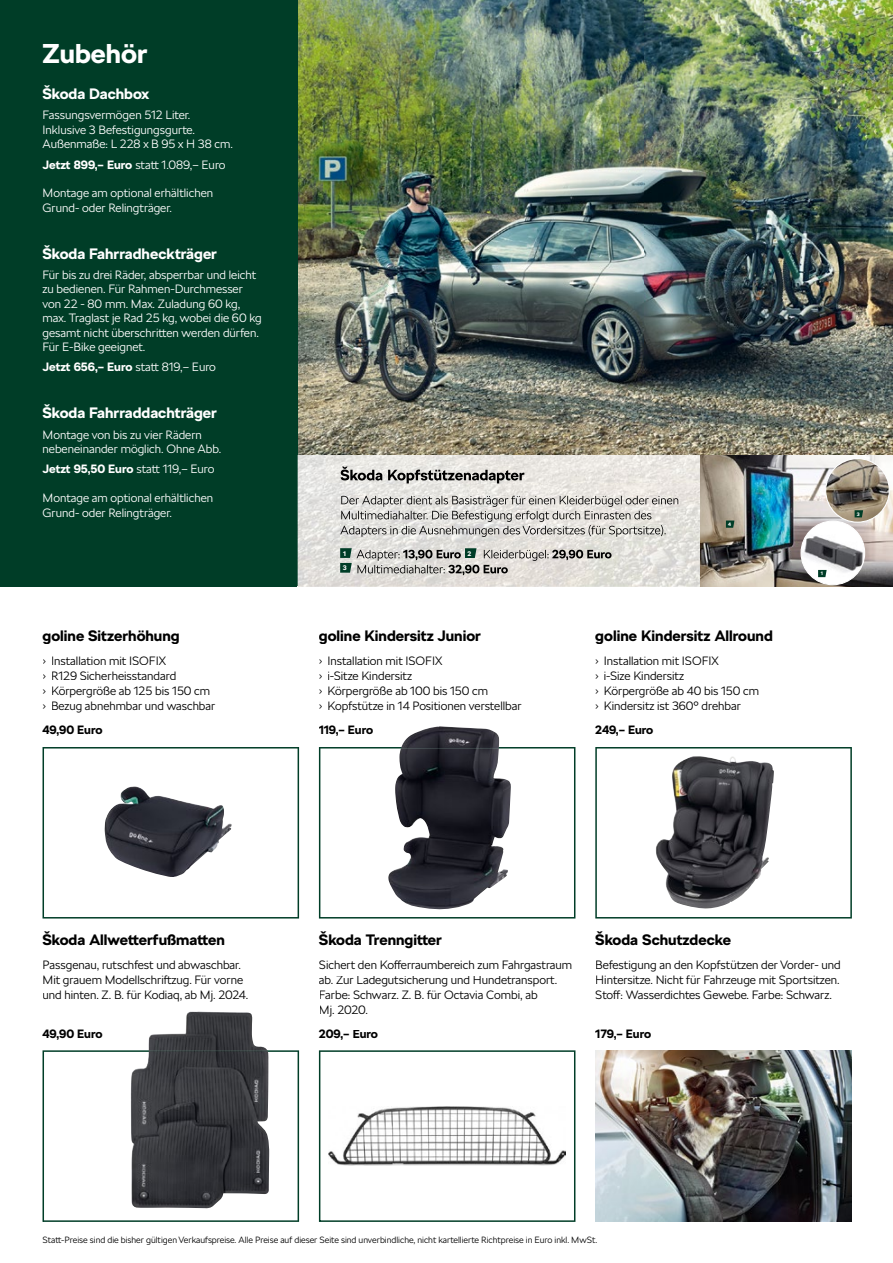
<style>
.page{position:relative;width:893px;height:1263px;background:#fff}
.page>*{position:absolute;margin:0;border:0;box-sizing:border-box;transform-origin:0 0}
.t1{font:700 27px "SKODA Next";color:#fff}
.t2{font:700 15px "SKODA Next";color:#000}
.t3{font:700 15px "SKODA Next";color:#fff}
.t4{font:300 12px/15px "SKODA Next";color:#000}
.t5{font:300 12px/14.4px "SKODA Next";color:#fff}
.t6{font:700 12px "SKODA Next";color:#fff}
.t7{font:700 12px "SKODA Next";color:#000}
.t8{font:300 9px "SKODA Next";color:#000}
.t9{font:700 6.6px "SKODA Next";color:#fff}
.t10{font:700 4.95px "SKODA Next";color:#fff}
.s1{font-weight:700}
.s2{font-weight:300}
</style>
<div class="page">
<svg style="left:43px;top:747px;width:256px;height:171px"></svg>
<svg style="left:43px;top:1050px;width:256px;height:172px"></svg>
<svg style="left:319px;top:747px;width:256px;height:171px"></svg>
<svg style="left:319px;top:1050px;width:256px;height:172px"></svg>
<svg style="left:595px;top:747px;width:257px;height:171px"></svg>
<img style="left:595px;top:1050px;width:257px;height:172px">
<img style="left:298px;top:0;width:347px;height:455px">
<img style="left:645px;top:0;width:248px;height:455px">
<div style="left:0;top:0;width:298px;height:587px;background:#003d27"></div>
<img style="left:298px;top:455px;width:402px;height:132px">
<img style="left:341px;top:467px;width:183px;height:16px">
<img style="left:341px;top:496px;width:338px;height:11px">
<img style="left:341px;top:511px;width:310px;height:11px">
<img style="left:340px;top:525px;width:326px;height:12px">
<img style="left:352px;top:550px;width:48px;height:11px">
<img style="left:403px;top:550px;width:58px;height:11px">
<img style="left:461px;top:550px;width:88px;height:11px">
<img style="left:552px;top:550px;width:60px;height:10px">
<img style="left:352px;top:565px;width:93px;height:8px">
<img style="left:448px;top:565px;width:60px;height:10px">
<img style="left:406px;top:726px;width:33px;height:13px">
<img style="left:401px;top:747px;width:98px;height:1px">
<img style="left:656px;top:756px;width:118px;height:153px">
<img style="left:105px;top:786px;width:127px;height:91px">
<img style="left:130px;top:1012px;width:139px;height:196px">
<img style="left:148px;top:1050px;width:120px;height:2px">
<img style="left:700px;top:455px;width:193px;height:132px">
<svg style="left:800px;top:458px;width:90px;height:127px"></svg>
<svg style="left:726px;top:520px;width:8px;height:8px"></svg>
<svg style="left:465px;top:548px;width:12px;height:10px"></svg>
<svg style="left:340px;top:548px;width:12px;height:25px"></svg>
<h1 class="t1" style="left:43px;top:37px;width:106px">Zubehör</h1>
<p class="t3" style="left:43px;top:85px;width:108px">Škoda Dachbox</p>
<p class="t5" style="left:43px;top:108px;width:192px">Fassungsvermögen 512 Liter.<br>Inklusive 3 Befestigungsgurte.<br>Außenmaße: L 228 x B 95 x H 38 cm.</p>
<p class="t5" style="left:43px;top:157px;width:185px"><span class="s1">Jetzt 899,– Euro</span> statt 1.089,– Euro</p>
<p class="t5" style="left:43px;top:186px;width:172px">Montage am optional erhältlichen<br>Grund- oder Relingträger.</p>
<p class="t3" style="left:43px;top:244px;width:176px">Škoda Fahrradheckträger</p>
<p class="t5" style="left:43px;top:268px;width:221px">Für bis zu drei Räder, absperrbar und leicht zu bedienen. Für Rahmen-Durchmesser von 22 - 80 mm. Max. Zuladung 60 kg, max. Traglast je Rad 25 kg, wobei die 60 kg gesamt nicht überschritten werden dürfen.<br>Für E-Bike geeignet.</p>
<p class="t6" style="left:43px;top:360px;width:175px">Jetzt 656,– Euro <span class="s2">statt 819,– Euro</span></p>
<p class="t3" style="left:43px;top:404px;width:176px">Škoda Fahrraddachträger</p>
<p class="t5" style="left:43px;top:427px;width:180px">Montage von bis zu vier Rädern nebeneinander möglich. Ohne Abb.</p>
<p class="t6" style="left:43px;top:462px;width:173px">Jetzt 95,50 Euro <span class="s2">statt 119,– Euro</span></p>
<p class="t5" style="left:43px;top:491px;width:172px">Montage am optional erhältlichen<br>Grund- oder Relingträger.</p>
<p class="t2" style="left:43px;top:626px;width:139px">goline Sitzerhöhung</p>
<p class="t4" style="left:43px;top:653px;width:174px">› Installation mit ISOFIX<br>› R129 Sicherheisstandard<br>› Körpergröße ab 125 bis 150 cm › Bezug abnehmbar und waschbar</p>
<p class="t7" style="left:43px;top:722px;width:61px">49,90 Euro</p>
<p class="t9" style="left:343px;top:549px;width:4px">1</p>
<p class="t9" style="left:467px;top:549px;width:5px">2</p>
<p class="t9" style="left:343px;top:564px;width:5px">3</p>
<p class="t2" style="left:319px;top:626px;width:164px">goline Kindersitz Junior</p>
<p class="t4" style="left:319px;top:653px;width:204px">› Installation mit ISOFIX<br>› i-Sitze Kindersitz<br>› Körpergröße ab 100 bis 150 cm<br>› Kopfstütze in 14 Positionen verstellbar</p>
<p class="t7" style="left:319px;top:722px;width:56px">119,– Euro</p>
<p class="t10" style="left:728px;top:521px;width:4px">4</p>
<p class="t2" style="left:595px;top:626px;width:179px">goline Kindersitz Allround</p>
<p class="t4" style="left:595px;top:653px;width:165px">› Installation mit ISOFIX<br>› i-Size Kindersitz<br>› Körpergröße ab 40 bis 150 cm › Kindersitz ist 360° drehbar</p>
<p class="t7" style="left:595px;top:722px;width:60px">249,– Euro</p>
<p class="t10" style="left:821px;top:571px;width:4px">1</p>
<p class="t10" style="left:857px;top:511px;width:4px">3</p>
<p class="t2" style="left:43px;top:931px;width:184px">Škoda Allwetterfußmatten</p>
<p class="t4" style="left:43px;top:958px;width:207px">Passgenau, rutschfest und abwaschbar.<br>Mit grauem Modellschriftzug. Für vorne und hinten. Z. B. für Kodiaq, ab Mj. 2024.</p>
<p class="t7" style="left:43px;top:1027px;width:61px">49,90 Euro</p>
<p class="t2" style="left:319px;top:931px;width:125px">Škoda Trenngitter</p>
<p class="t4" style="left:319px;top:958px;width:255px">Sichert den Kofferraumbereich zum Fahrgastraum ab. Zur Ladegutsicherung und Hundetransport.<br>Farbe: Schwarz. Z. B. für Octavia Combi, ab<br>Mj. 2020.</p>
<p class="t7" style="left:319px;top:1027px;width:60px">209,– Euro</p>
<p class="t2" style="left:595px;top:931px;width:137px">Škoda Schutzdecke</p>
<p class="t4" style="left:595px;top:958px;width:247px;text-align:justify">Befestigung an den Kopfstützen der Vorder- und Hintersitze. Nicht für Fahrzeuge mit Sportsitzen.<br>Stoff: Wasserdichtes Gewebe. Farbe: Schwarz.</p>
<p class="t7" style="left:595px;top:1027px;width:57px">179,– Euro</p>
<p class="t8" style="left:43px;top:1234px;width:556px">Statt-Preise sind die bisher gültigen Verkaufspreise. Alle Preise auf dieser Seite sind unverbindliche, nicht kartellierte Richtpreise in Euro inkl. MwSt.</p>
</div>
